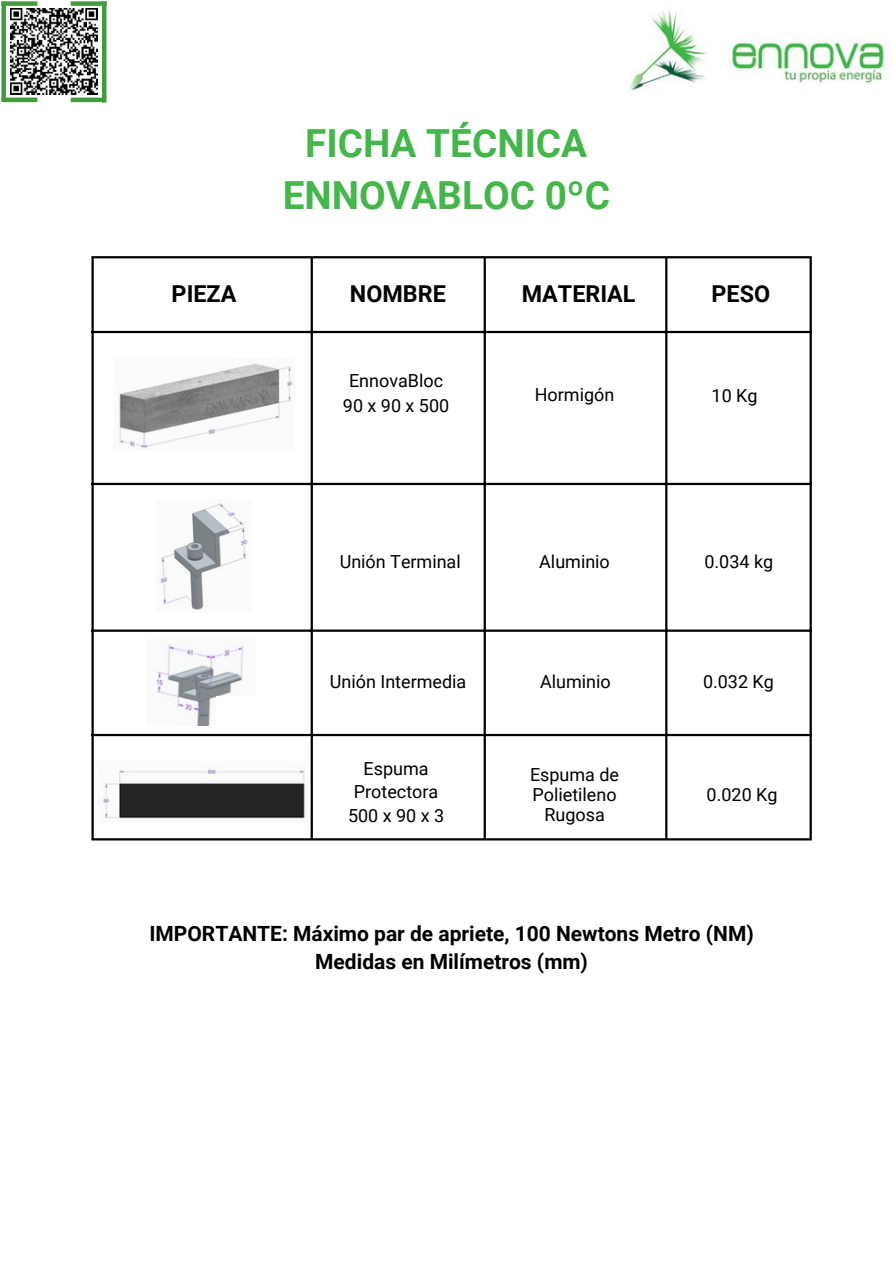
<style>
.page{position:relative;width:893px;height:1264px;background:#fff}
.page>*{position:absolute;margin:0;border:0;box-sizing:border-box;transform-origin:0 0}
.t1{font:700 38.7px/52.8px "Roboto";color:#45b64c;text-align:center}
.t2{font:700 23.25px "Roboto";color:#000}
.t3{font:700 21px/28px "Roboto";color:#000;text-align:center}
.t4{font:18px/23.5px "Roboto";color:#000;text-align:center}
</style>
<div class="page">
<img style="left:630px;top:10px;width:256px;height:81px">
<hr style="left:91px;top:258px;width:3px;height:580px;background:#000">
<hr style="left:310px;top:258px;width:3px;height:580px;background:#000">
<hr style="left:483px;top:258px;width:3px;height:580px;background:#000">
<hr style="left:665px;top:258px;width:2px;height:580px;background:#000">
<hr style="left:809px;top:258px;width:2px;height:580px;background:#000">
<hr style="left:91px;top:256px;width:720px;height:2px;background:#000">
<hr style="left:91px;top:331px;width:720px;height:2px;background:#000">
<hr style="left:91px;top:483px;width:720px;height:2px;background:#000">
<hr style="left:91px;top:629px;width:720px;height:2px;background:#000">
<hr style="left:91px;top:734px;width:720px;height:2px;background:#000">
<hr style="left:91px;top:838px;width:720px;height:2px;background:#000">
<img style="left:156px;top:500px;width:96px;height:111px">
<img style="left:119px;top:363px;width:175px;height:86px">
<img style="left:103px;top:768px;width:202px;height:51px">
<img style="left:156px;top:644px;width:88px;height:81px">
<div style="left:216px;top:696px;width:41px;height:30px;background:#fff"></div>
<div style="left:1px;top:1px;width:36px;height:5px;background:#439b40"></div>
<div style="left:1px;top:1px;width:5px;height:99px;background:#439b40"></div>
<hr style="left:102px;top:1px;width:4px;height:102px;background:#439b40">
<div style="left:71px;top:1px;width:36px;height:5px;background:#439b40"></div>
<hr style="left:71px;top:98px;width:33px;height:4px;background:#439b40">
<hr style="left:1px;top:98px;width:36px;height:4px;background:#439b40">
<img style="left:10px;top:8px;width:87px;height:87px">
<h1 class="t1" style="left:283px;top:117px;width:329px">FICHA TÉCNICA<br>ENNOVABLOC 0ºC</h1>
<p class="t2" style="left:172px;top:280px;width:66px">PIEZA</p>
<p class="t2" style="left:350px;top:280px;width:97px">NOMBRE</p>
<p class="t2" style="left:522px;top:280px;width:115px">MATERIAL</p>
<p class="t2" style="left:711px;top:280px;width:60px">PESO</p>
<p class="t4" style="left:343px;top:368px;width:108px;line-height:24.8px">EnnovaBloc<br>90 x 90 x 500</p>
<p class="t4" style="left:534px;top:383px;width:81px">Hormigón</p>
<p class="t4" style="left:340px;top:550px;width:122px">Unión Terminal</p>
<p class="t4" style="left:539px;top:550px;width:72px">Aluminio</p>
<p class="t4" style="left:711px;top:384px;width:47px">10 Kg</p>
<p class="t4" style="left:704px;top:550px;width:70px">0.034 kg</p>
<p class="t4" style="left:330px;top:670px;width:138px">Unión Intermedia</p>
<p class="t4" style="left:540px;top:670px;width:72px">Aluminio</p>
<p class="t4" style="left:703px;top:670px;width:72px">0.032 Kg</p>
<p class="t4" style="left:348px;top:756px;width:98px">Espuma<br>Protectora<br>500 x 90 x 3</p>
<p class="t4" style="left:530px;top:764px;width:91px;line-height:20.2px">Espuma de<br>Polietileno<br>Rugosa</p>
<p class="t4" style="left:706px;top:783px;width:72px">0.020 Kg</p>
<p class="t3" style="left:149px;top:920px;width:605px">IMPORTANTE: Máximo par de apriete, 100 Newtons Metro (NM)<br>Medidas en Milímetros (mm)</p>
</div>
